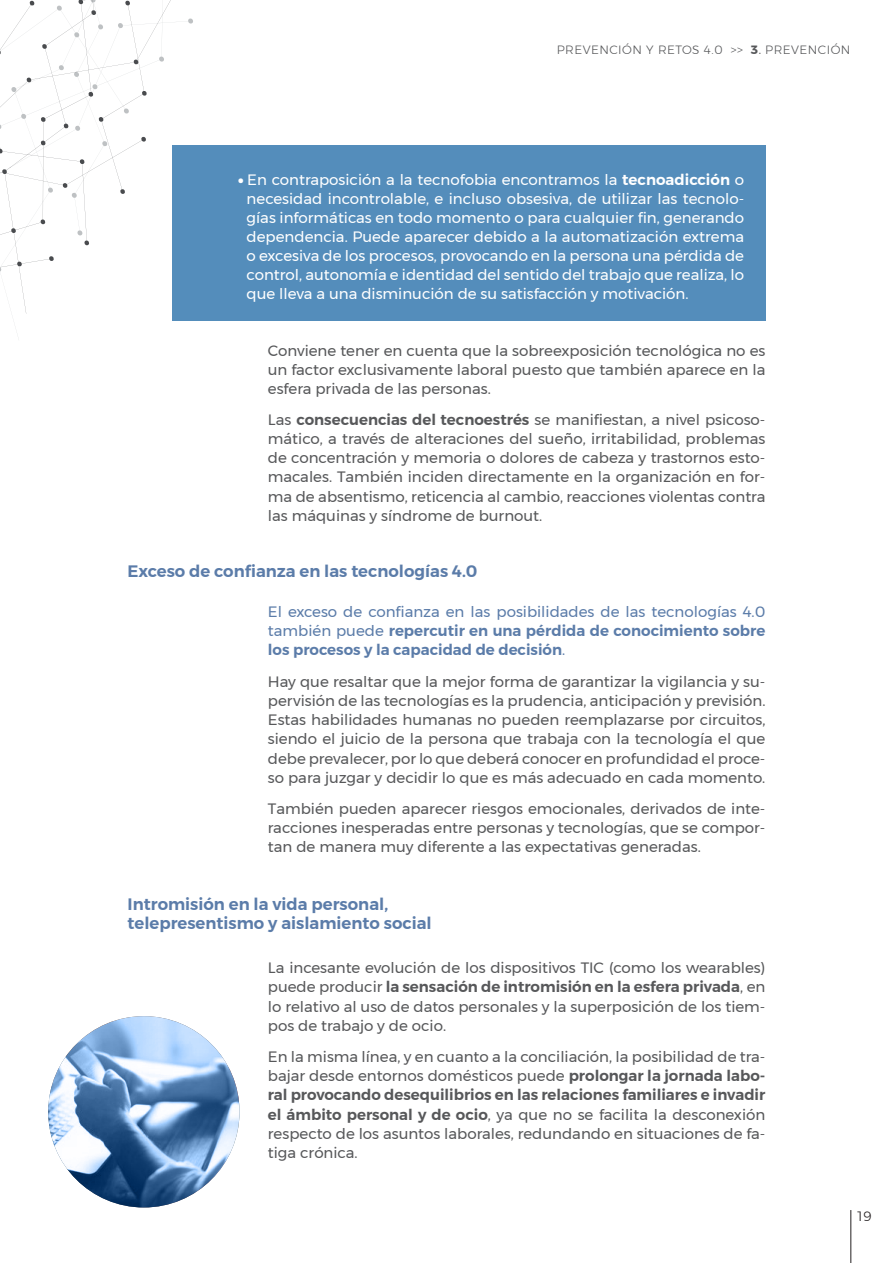
<style>
.page{position:relative;width:893px;height:1263px;background:#fff}
.page>*{position:absolute;margin:0;border:0;box-sizing:border-box;transform-origin:0 0}
.Estilo_de_párrafo_1{font:600 16.5px/19px "Montserrat";color:#5b7ca9}
.Estilo_de_párrafo_1-2{font:15px/19px "Montserrat";color:#57585a;text-align:justify}
.Estilo_de_párrafo_1-3{font:15px/19px "Montserrat";color:#fff;text-align:justify}
.Estilo_de_párrafo_1-4{font:600 15px/19px "Montserrat";color:#5b7ca9;text-align:justify}
.t1{font:300 13.5px "Montserrat";color:#231f20}
.t2{font:300 12px "Montserrat";letter-spacing:.04em;color:#57585a}
.s1{font-weight:700}
.s2{font-weight:400}
.s3{font-weight:900}
.s4{font-weight:600}
</style>
<div class="page">
<hr style="left:850px;top:1210px;width:1px;height:53px;background:#231f20">
<div style="left:172px;top:145px;width:593px;height:176px;background:#548dbb"></div>
<svg style="left:0;top:0;width:193px;height:314px"></svg>
<svg style="left:48px;top:1016px;width:192px;height:191px;background:#7c9ec5"></svg>
<p class="t2" style="left:557px;top:41px;width:295px">PREVENCIÓN Y RETOS 4.0 &gt;&gt; <span class="s1">3</span><span class="s2">.</span> PREVENCIÓN</p>
<p class="Estilo_de_párrafo_1-3" style="left:247px;top:170px;width:499px;text-indent:-9px"><span class="s3">•</span> En contraposición a la tecnofobia encontramos la <span class="s4">tecnoadicción</span> o necesidad incontrolable, e incluso obsesiva, de utilizar las tecnolo&shy;gías informáticas en todo momento o para cualquier fin, generando dependencia. Puede aparecer debido a la automatización extrema o excesiva de los procesos, provocando en la persona una pérdida de control, autonomía e identidad del sentido del trabajo que realiza, lo que lleva a una disminución de su satisfacción y motivación.</p>
<p class="Estilo_de_párrafo_1-2" style="left:268px;top:341px;width:499px">Conviene tener en cuenta que la sobreexposición tecnológica no es un factor exclusivamente laboral puesto que también aparece en la esfera privada de las personas.</p>
<p class="Estilo_de_párrafo_1-2" style="left:268px;top:410px;width:499px">Las <span class="s4">consecuencias del tecnoestrés</span> se manifiestan, a nivel psicoso&shy;mático, a través de alteraciones del sueño, irritabilidad, problemas de concentración y memoria o dolores de cabeza y trastornos esto&shy;macales. También inciden directamente en la organización en for&shy;ma de absentismo, reticencia al cambio, reacciones violentas contra las máquinas y síndrome de burnout.</p>
<p class="Estilo_de_párrafo_1" style="left:128px;top:562px;width:351px">Exceso de confianza en las tecnologías 4.0</p>
<p class="Estilo_de_párrafo_1-4" style="left:268px;top:602px;width:499px"><span class="s2">El exceso de confianza en las posibilidades de las tecnologías 4.0 también puede</span> repercutir en una pérdida de conocimiento sobre los procesos y la capacidad de decisión<span class="s2">.</span></p>
<p class="Estilo_de_párrafo_1-2" style="left:268px;top:672px;width:499px">Hay que resaltar que la mejor forma de garantizar la vigilancia y su&shy;pervisión de las tecnologías es la prudencia, anticipación y previsión.<br>Estas habilidades humanas no pueden reemplazarse por circuitos, siendo el juicio de la persona que trabaja con la tecnología el que debe prevalecer, por lo que deberá conocer en profundidad el proce&shy;so para juzgar y decidir lo que es más adecuado en cada momento.</p>
<p class="Estilo_de_párrafo_1-2" style="left:268px;top:799px;width:499px">También pueden aparecer riesgos emocionales, derivados de inte&shy;racciones inesperadas entre personas y tecnologías, que se compor&shy;tan de manera muy diferente a las expectativas generadas.</p>
<p class="Estilo_de_párrafo_1" style="left:128px;top:894px;width:306px">Intromisión en la vida personal, telepresentismo y aislamiento social</p>
<p class="Estilo_de_párrafo_1-2" style="left:268px;top:958px;width:499px">La incesante evolución de los dispositivos TIC (como los wearables) puede producir <span class="s4">la sensación de intromisión en la esfera privada</span>, en lo relativo al uso de datos personales y la superposición de los tiem&shy;pos de trabajo y de ocio.</p>
<p class="Estilo_de_párrafo_1-2" style="left:268px;top:1047px;width:499px">En la misma línea, y en cuanto a la conciliación, la posibilidad de tra&shy;bajar desde entornos domésticos puede <span class="s4">prolongar la jornada labo&shy;ral provocando desequilibrios en las relaciones familiares e invadir el ámbito personal y de ocio</span>, ya que no se facilita la desconexión respecto de los asuntos laborales, redundando en situaciones de fa&shy;tiga crónica.</p>
<p class="t1" style="left:857px;top:1205px;width:16px">19</p>
</div>
